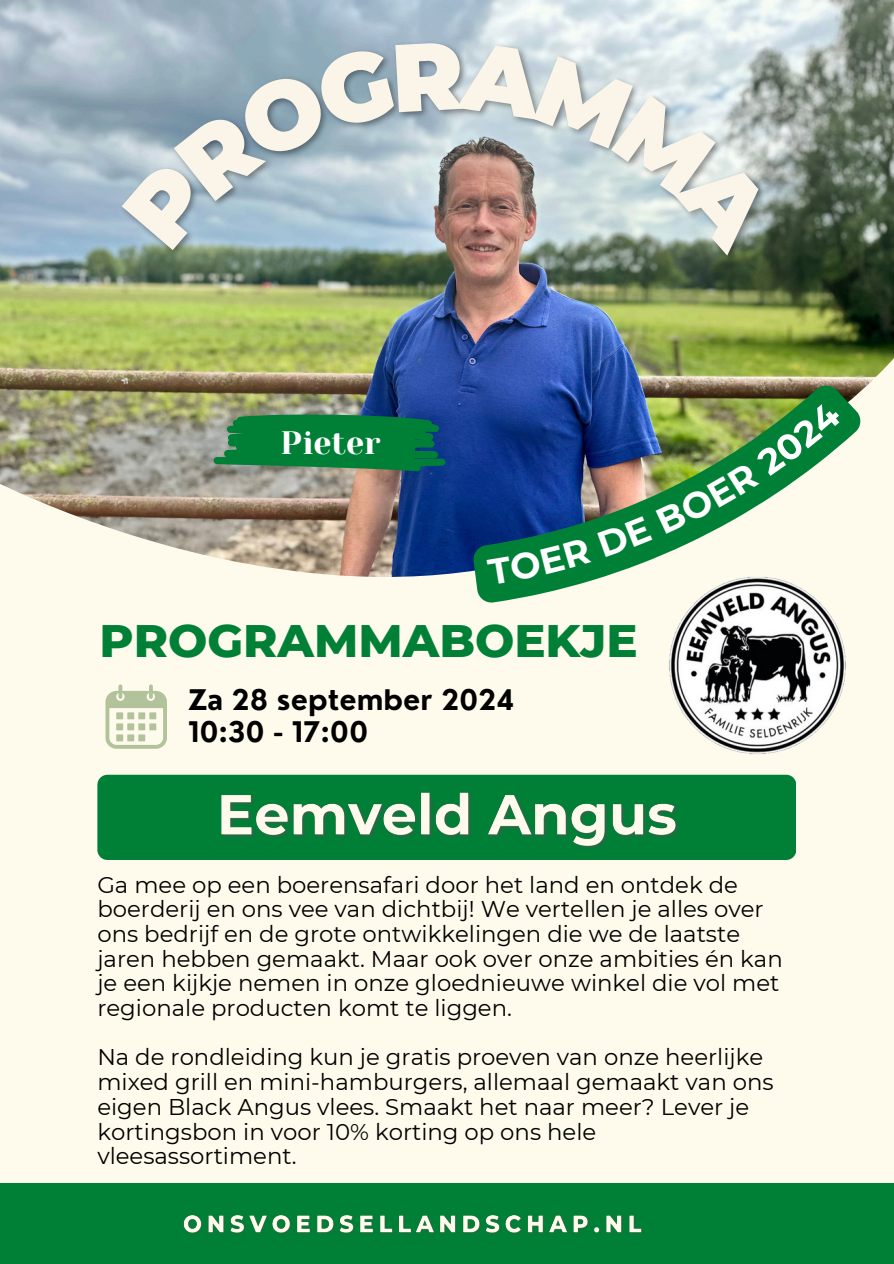
<style>
.page{position:relative;width:894px;height:1264px;background:#fff}
.page>*{position:absolute;margin:0;border:0;box-sizing:border-box;transform-origin:0 0}
.t1{font:800 46.5px "Montserrat";color:#008037}
.t2{font:32.25px "Yeseva One";color:#fff}
.t3{font:700 27.75px "Nourd";color:#000}
.t4{font:22.8px/24.6px "Montserrat";color:#000}
</style>
<div class="page">
<div style="left:0;top:0;width:893px;height:1263px;background:#fffbec"></div>
<img style="left:0;top:0;width:893px;height:577px">
<div style="left:97px;top:774px;width:699px;height:86px;background:#008037"></div>
<svg style="left:105px;top:684px;width:62px;height:64px"></svg>
<div style="left:116px;top:712px;width:7px;height:7px;background:#b2c39c"></div>
<div style="left:116px;top:723px;width:7px;height:7px;background:#b2c39c"></div>
<div style="left:116px;top:734px;width:7px;height:7px;background:#b2c39c"></div>
<div style="left:127px;top:712px;width:7px;height:7px;background:#b2c39c"></div>
<div style="left:127px;top:723px;width:7px;height:7px;background:#b2c39c"></div>
<div style="left:127px;top:734px;width:7px;height:7px;background:#b2c39c"></div>
<div style="left:138px;top:712px;width:7px;height:7px;background:#b2c39c"></div>
<div style="left:138px;top:723px;width:7px;height:7px;background:#b2c39c"></div>
<div style="left:138px;top:734px;width:7px;height:7px;background:#b2c39c"></div>
<div style="left:149px;top:712px;width:7px;height:7px;background:#b2c39c"></div>
<div style="left:149px;top:723px;width:7px;height:7px;background:#b2c39c"></div>
<div style="left:0;top:1183px;width:893px;height:80px;background:#008037"></div>
<img style="left:669px;top:633px;width:177px;height:121px">
<img style="left:98px;top:17px;width:708px;height:265px">
<img style="left:211px;top:781px;width:472px;height:74px">
<svg style="left:460px;top:377px;width:417px;height:256px"></svg>
<img style="left:183px;top:1215px;width:460px;height:19px">
<svg style="left:213px;top:414px;width:232px;height:57px;background:#257d55"></svg>
<div style="left:244px;top:426px;width:171px;height:33px;background:#008037"></div>
<img style="left:121px;top:40px;width:657px;height:215px">
<div style="left:486px;top:537px;width:105px;height:48px;background:#008037"></div>
<img style="left:597px;top:400px;width:245px;height:157px">
<h2 class="t2" style="left:280px;top:424px;width:101px">Pieter</h2>
<h1 class="t1" style="left:99px;top:612px;width:539px">PROGRAMMABOEKJE</h1>
<h5 class="t3" style="left:188px;top:681px;width:328px">Za 28 september 2024</h5>
<p class="t3" style="left:188px;top:714px;width:182px">10:30 - 17:00</p>
<p class="t4" style="left:97px;top:872px;width:686px">Ga mee op een boerensafari door het land en ontdek de boerderij en ons vee van dichtbij! We vertellen je alles over ons bedrijf en de grote ontwikkelingen die we de laatste jaren hebben gemaakt. Maar ook over onze ambities én kan je een kijkje nemen in onze gloednieuwe winkel die vol met regionale producten komt te liggen.</p>
<p class="t4" style="left:97px;top:1044px;width:677px">Na de rondleiding kun je gratis proeven van onze heerlijke mixed grill en mini-hamburgers, allemaal gemaakt van ons eigen Black Angus vlees. Smaakt het naar meer? Lever je kortingsbon in voor 10% korting op ons hele vleesassortiment.</p>
</div>
